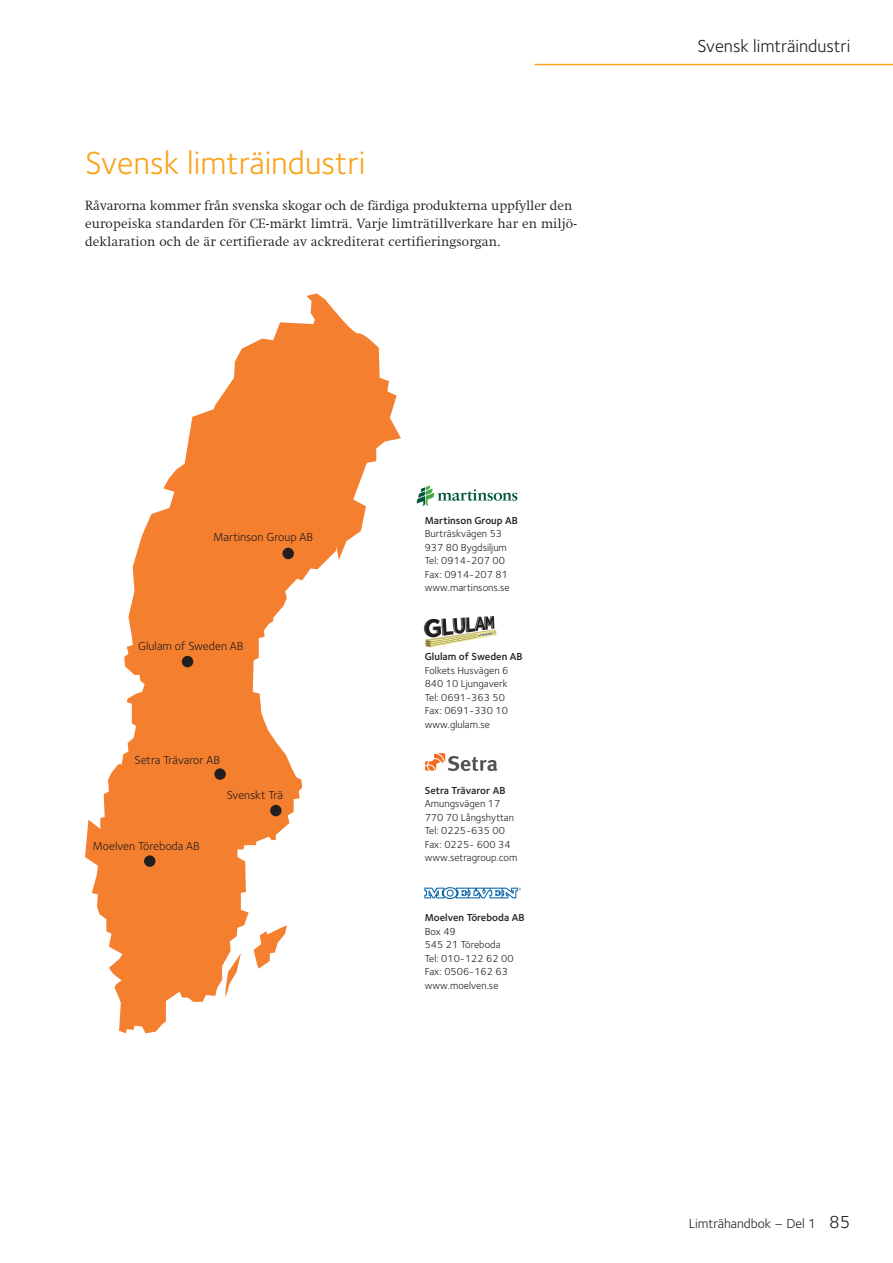
<style>
.page{position:relative;width:893px;height:1263px;background:#fff}
.page>*{position:absolute;margin:0;border:0;box-sizing:border-box;transform-origin:0 0}
.t1{font:33px "Foundry Sterling";color:#f9a31b}
.t2{font:18px "Foundry Sterling";color:#231f20}
.t3{font:300 13.5px/18px "Swift Com";letter-spacing:.01em;color:#231f20}
.t4{font:13.5px "Foundry Sterling";color:#231f20}
.t5{font:12px "Foundry Sterling";color:#231f20}
.t6{font:10.5px/13.5px "Foundry Sterling";color:#231f20}
.t7{font:600 10.5px "Foundry Sterling";color:#231f20}
.s1{font-size:18px}
</style>
<div class="page">
<hr style="left:535px;top:64px;width:358px;height:1px;background:#f9a31b">
<svg style="left:85px;top:293px;width:316px;height:740px"></svg>
<svg style="left:226px;top:953px;width:15px;height:44px"></svg>
<svg style="left:254px;top:925px;width:33px;height:44px"></svg>
<div style="left:282px;top:548px;width:12px;height:11px;background:#231f20;border-radius:50%"></div>
<div style="left:182px;top:656px;width:11px;height:11px;background:#231f20;border-radius:50%"></div>
<div style="left:214px;top:768px;width:12px;height:12px;background:#231f20;border-radius:50%"></div>
<div style="left:270px;top:805px;width:12px;height:11px;background:#231f20;border-radius:50%"></div>
<div style="left:144px;top:855px;width:11px;height:12px;background:#231f20;border-radius:50%"></div>
<svg style="left:424px;top:887px;width:97px;height:12px"></svg>
<svg style="left:417px;top:485px;width:100px;height:21px"></svg>
<svg style="left:424px;top:616px;width:72px;height:31px"></svg>
<svg style="left:425px;top:753px;width:72px;height:18px"></svg>
<h1 class="t1" style="left:85px;top:140px;width:282px">Svensk limträindustri</h1>
<p class="t3" style="left:85px;top:197px;width:493px">Råvarorna kommer från svenska skogar och de färdiga produkterna uppfyller den europeiska standarden för CE-märkt limträ. Varje limträtillverkare har en miljö&shy;deklaration och de är certifierade av ackrediterat certifieringsorgan.</p>
<p class="t5" style="left:213px;top:529px;width:102px">Martinson Group AB</p>
<p class="t5" style="left:138px;top:637px;width:107px">Glulam of Sweden AB</p>
<p class="t5" style="left:135px;top:751px;width:87px">Setra Trävaror AB</p>
<p class="t5" style="left:92px;top:838px;width:109px">Moelven Töreboda AB</p>
<p class="t5" style="left:227px;top:787px;width:58px">Svenskt Trä</p>
<p class="t7" style="left:425px;top:513px;width:95px">Martinson Group AB</p>
<p class="t6" style="left:425px;top:526px;width:86px">Burträskvägen 53<br>937 80 Bygdsiljum<br>Tel: 0914-207 00<br>Fax: 0914-207 81 www.martinsons.se</p>
<p class="t7" style="left:425px;top:649px;width:99px">Glulam of Sweden AB</p>
<p class="t6" style="left:425px;top:663px;width:85px">Folkets Husvägen 6<br>840 10 Ljungaverk<br>Tel: 0691-363 50<br>Fax: 0691-330 10 www.glulam.se</p>
<p class="t7" style="left:425px;top:783px;width:82px">Setra Trävaror AB</p>
<p class="t6" style="left:425px;top:797px;width:94px">Amungsvägen 17<br>770 70 Långshyttan<br>Tel: 0225-635 00<br>Fax: 0225- 600 34 www.setragroup.com</p>
<p class="t7" style="left:425px;top:910px;width:101px">Moelven Töreboda AB</p>
<p class="t6" style="left:425px;top:924px;width:90px">Box 49<br>545 21 Töreboda<br>Tel: 010-122 62 00<br>Fax: 0506-162 63 www.moelven.se</p>
<h2 class="t2" style="left:697px;top:34px;width:154px">Svensk limträindustri</h2>
<p class="t4" style="left:689px;top:1214px;width:163px">Limträhandbok – Del 1 <span class="s1">85</span></p>
</div>
